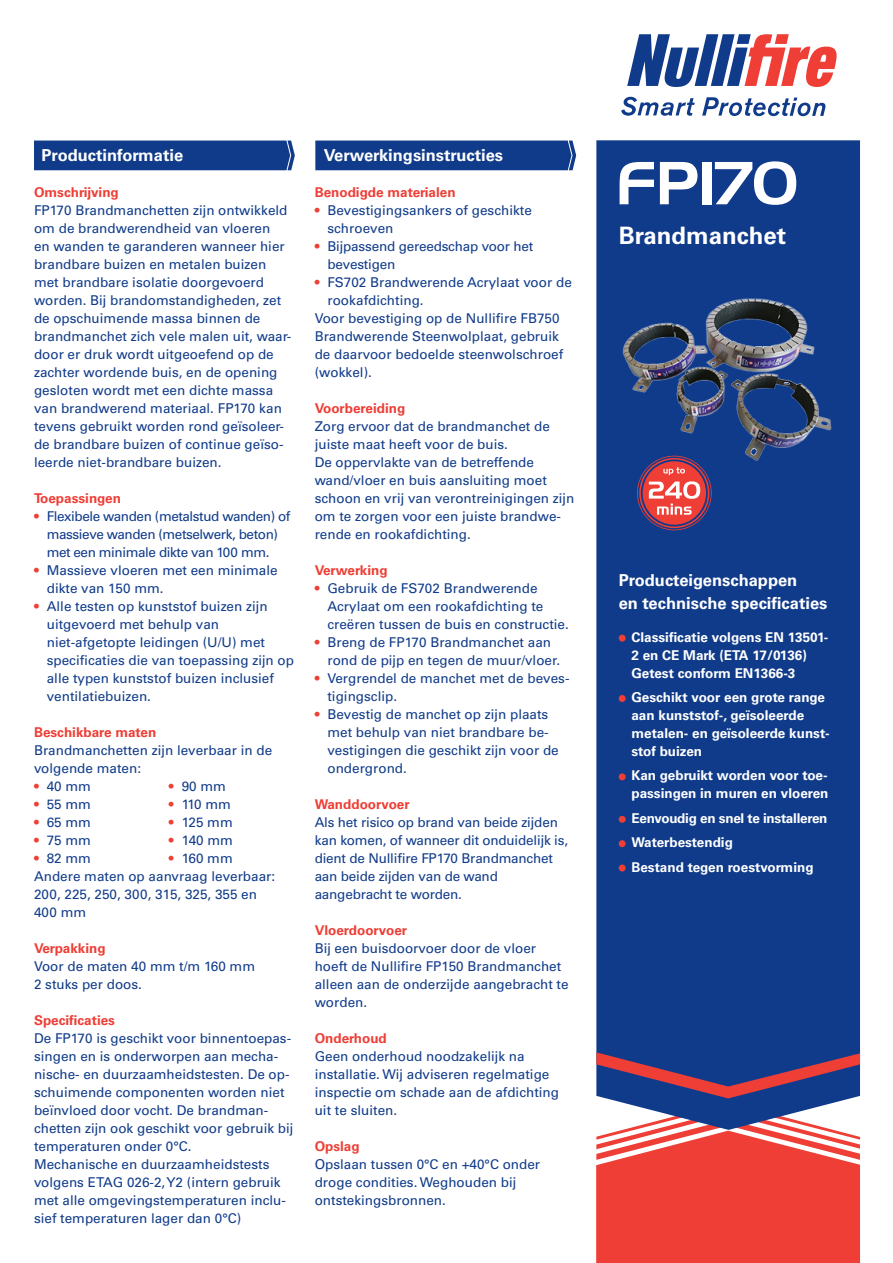
<style>
.page{position:relative;width:893px;height:1263px;background:#fff}
.page>*{position:absolute;margin:0;border:0;box-sizing:border-box;transform-origin:0 0}
.t1{font:58.95px "Handel Gothic BT";color:#fff}
.t2{font:700 24px "Univers LTCYR 65";color:#fff}
.t3{font:700 16.5px "Univers LTCYR 65";color:#fff}
.t4{font:13.5px/18px "Univers LTCYR 55 Roman";color:#103b8a}
.t5{font:700 13.5px/18px "Univers LTCYR 65";color:#fff}
.t6{font:700 13.5px "Univers LTCYR 65";color:#ee3e35}
.t7{font:13.5px/18px "Univers LTCYR 55 Roman";letter-spacing:-.03em;color:#103b8a}
.t8{font:700 13.5px "Univers LTCYR 65";letter-spacing:-.02em;color:#fff}
.s1{color:#ee3e35}
</style>
<div class="page">
<div style="left:596px;top:140px;width:264px;height:912px;background:#103b8a"></div>
<svg style="left:596px;top:1052px;width:264px;height:211px"></svg>
<svg style="left:627px;top:34px;width:210px;height:53px"></svg>
<svg style="left:621px;top:97px;width:74px;height:19px"></svg>
<svg style="left:702px;top:97px;width:123px;height:19px"></svg>
<div style="left:619px;top:635px;width:7px;height:7px;background:#ee3e35;border-radius:50%"></div>
<div style="left:619px;top:695px;width:7px;height:7px;background:#ee3e35;border-radius:50%"></div>
<div style="left:619px;top:773px;width:7px;height:7px;background:#ee3e35;border-radius:50%"></div>
<div style="left:619px;top:816px;width:7px;height:7px;background:#ee3e35;border-radius:50%"></div>
<div style="left:619px;top:840px;width:7px;height:7px;background:#ee3e35;border-radius:50%"></div>
<div style="left:619px;top:864px;width:7px;height:7px;background:#ee3e35;border-radius:50%"></div>
<div style="left:34px;top:141px;width:261px;height:29px;background:#103b8a"></div>
<div style="left:315px;top:141px;width:261px;height:29px;background:#103b8a"></div>
<img style="left:619px;top:277px;width:216px;height:210px">
<svg style="left:637px;top:456px;width:75px;height:74px"></svg>
<p class="t3" style="left:42px;top:144px;width:143px">Productinformatie</p>
<p class="t6" style="left:34px;top:183px;width:86px">Omschrijving</p>
<p class="t4" style="left:34px;top:201px;width:259px">FP170 Brandmanchetten zijn ontwikkeld om de brandwerendheid van vloeren<br>en wanden te garanderen wanneer hier brandbare buizen en metalen buizen met brandbare isolatie doorgevoerd worden. Bij brandomstandigheden, zet de opschuimende massa binnen de brandmanchet zich vele malen uit, waar&shy;door er druk wordt uitgeoefend op de zachter wordende buis, en de opening gesloten wordt met een dichte massa van brandwerend materiaal. FP170 kan tevens gebruikt worden rond geïsoleer&shy;de brandbare buizen of continue geïso&shy;leerde niet-brandbare buizen.</p>
<p class="t6" style="left:34px;top:489px;width:88px">Toepassingen</p>
<p class="t7" style="left:47px;top:507px;width:245px;text-indent:-13px"><span class="s1">•</span> Flexibele wanden (metalstud wanden) of massieve wanden (metselwerk, beton) met een minimale dikte van 100 mm.</p>
<p class="t4" style="left:47px;top:561px;width:232px;text-indent:-13px"><span class="s1">•</span> Massieve vloeren met een minimale dikte van 150 mm.</p>
<p class="t4" style="left:47px;top:597px;width:222px;text-indent:-13px"><span class="s1">•</span> Alle testen op kunststof buizen zijn uitgevoerd met behulp van</p>
<p class="t4" style="left:47px;top:633px;width:249px">niet-afgetopte leidingen (U/U) met specificaties die van toepassing zijn op alle typen kunststof buizen inclusief ventilatiebuizen.</p>
<p class="t6" style="left:34px;top:723px;width:124px">Beschikbare maten</p>
<p class="t4" style="left:34px;top:741px;width:240px">Brandmanchetten zijn leverbaar in de volgende maten:</p>
<p class="t4" style="left:34px;top:777px;width:59px"><span class="s1">•</span> 40 mm</p>
<p class="t4" style="left:34px;top:795px;width:59px"><span class="s1">•</span> 55 mm</p>
<p class="t4" style="left:34px;top:813px;width:59px"><span class="s1">•</span> 65 mm</p>
<p class="t4" style="left:34px;top:831px;width:59px"><span class="s1">•</span> 75 mm</p>
<p class="t4" style="left:34px;top:849px;width:59px"><span class="s1">•</span> 82 mm</p>
<p class="t4" style="left:169px;top:777px;width:59px"><span class="s1">•</span> 90 mm</p>
<p class="t4" style="left:169px;top:795px;width:64px"><span class="s1">•</span> 110 mm</p>
<p class="t4" style="left:169px;top:813px;width:65px"><span class="s1">•</span> 125 mm</p>
<p class="t4" style="left:169px;top:831px;width:66px"><span class="s1">•</span> 140 mm</p>
<p class="t4" style="left:169px;top:849px;width:65px"><span class="s1">•</span> 160 mm</p>
<p class="t4" style="left:34px;top:867px;width:243px">Andere maten op aanvraag leverbaar:</p>
<p class="t4" style="left:34px;top:885px;width:224px">200, 225, 250, 300, 315, 325, 355 en</p>
<p class="t4" style="left:34px;top:903px;width:54px">400 mm</p>
<p class="t6" style="left:34px;top:939px;width:73px">Verpakking</p>
<p class="t4" style="left:34px;top:957px;width:223px">Voor de maten 40 mm t/m 160 mm</p>
<p class="t4" style="left:34px;top:975px;width:110px">2 stuks per doos.</p>
<p class="t6" style="left:34px;top:1011px;width:83px">Specificaties</p>
<p class="t4" style="left:34px;top:1029px;width:261px">De FP170 is geschikt voor binnentoepas&shy;singen en is onderworpen aan mecha&shy;nische- en duurzaamheidstesten. De op&shy;schuimende componenten worden niet beïnvloed door vocht. De brandman&shy;chetten zijn ook geschikt voor gebruik bij temperaturen onder 0°C.</p>
<p class="t4" style="left:34px;top:1155px;width:253px">Mechanische en duurzaamheidstests volgens ETAG 026-2, Y2 (intern gebruik met alle omgevingstemperaturen inclu&shy;sief temperaturen lager dan 0°C)</p>
<p class="t3" style="left:324px;top:144px;width:181px">Verwerkingsinstructies</p>
<p class="t6" style="left:315px;top:183px;width:142px">Benodigde materialen</p>
<p class="t4" style="left:327px;top:201px;width:206px;text-indent:-13px"><span class="s1">•</span> Bevestigingsankers of geschikte schroeven</p>
<p class="t4" style="left:315px;top:237px;width:220px"><span class="s1">•</span> Bijpassend gereedschap voor het</p>
<p class="t4" style="left:327px;top:255px;width:69px">bevestigen</p>
<p class="t4" style="left:327px;top:273px;width:246px;text-indent:-13px"><span class="s1">•</span> FS702 Brandwerende Acrylaat voor de rookafdichting.</p>
<p class="t4" style="left:315px;top:309px;width:250px">Voor bevestiging op de Nullifire FB750<br>Brandwerende Steenwolplaat, gebruik de daarvoor bedoelde steenwolschroef (wokkel).</p>
<p class="t6" style="left:315px;top:399px;width:92px">Voorbereiding</p>
<p class="t4" style="left:315px;top:417px;width:237px">Zorg ervoor dat de brandmanchet de juiste maat heeft voor de buis.</p>
<p class="t4" style="left:315px;top:453px;width:261px">De oppervlakte van de betreffende wand/vloer en buis aansluiting moet schoon en vrij van verontreinigingen zijn om te zorgen voor een juiste brandwe&shy;rende en rookafdichting.</p>
<p class="t6" style="left:315px;top:561px;width:74px">Verwerking</p>
<p class="t4" style="left:327px;top:579px;width:243px;text-indent:-13px"><span class="s1">•</span> Gebruik de FS702 Brandwerende<br>Acrylaat om een rookafdichting te creëren tussen de buis en constructie.</p>
<p class="t4" style="left:327px;top:633px;width:234px;text-indent:-13px"><span class="s1">•</span> Breng de FP170 Brandmanchet aan rond de pijp en tegen de muur/vloer.</p>
<p class="t4" style="left:327px;top:669px;width:244px;text-indent:-13px"><span class="s1">•</span> Vergrendel de manchet met de beves&shy;tigingsclip.</p>
<p class="t4" style="left:327px;top:705px;width:233px;text-indent:-13px"><span class="s1">•</span> Bevestig de manchet op zijn plaats met behulp van niet brandbare be&shy;vestigingen die geschikt zijn voor de ondergrond.</p>
<p class="t6" style="left:315px;top:795px;width:96px">Wanddoorvoer</p>
<p class="t4" style="left:315px;top:813px;width:255px">Als het risico op brand van beide zijden kan komen, of wanneer dit onduidelijk is,</p>
<p class="t4" style="left:315px;top:849px;width:240px">dient de Nullifire FP170 Brandmanchet</p>
<p class="t4" style="left:315px;top:867px;width:185px">aan beide zijden van de wand</p>
<p class="t4" style="left:315px;top:885px;width:149px">aangebracht te worden.</p>
<p class="t6" style="left:315px;top:921px;width:94px">Vloerdoorvoer</p>
<p class="t4" style="left:315px;top:939px;width:223px">Bij een buisdoorvoer door de vloer</p>
<p class="t4" style="left:315px;top:957px;width:248px">hoeft de Nullifire FP150 Brandmanchet</p>
<p class="t4" style="left:315px;top:975px;width:255px">alleen aan de onderzijde aangebracht te</p>
<p class="t4" style="left:315px;top:993px;width:54px">worden.</p>
<p class="t6" style="left:315px;top:1029px;width:74px">Onderhoud</p>
<p class="t4" style="left:315px;top:1047px;width:211px">Geen onderhoud noodzakelijk na</p>
<p class="t4" style="left:315px;top:1065px;width:236px">installatie. Wij adviseren regelmatige</p>
<p class="t4" style="left:315px;top:1083px;width:246px">inspectie om schade aan de afdichting</p>
<p class="t4" style="left:315px;top:1101px;width:84px">uit te sluiten.</p>
<p class="t6" style="left:315px;top:1137px;width:47px">Opslag</p>
<p class="t4" style="left:315px;top:1155px;width:227px">Opslaan tussen 0°C en +40°C onder</p>
<p class="t4" style="left:315px;top:1173px;width:203px">droge condities. Weghouden bij</p>
<p class="t4" style="left:315px;top:1191px;width:133px">ontstekingsbronnen.</p>
<p class="t1" style="left:615px;top:147px;width:184px">FP170</p>
<p class="t2" style="left:619px;top:218px;width:169px">Brandmanchet</p>
<p class="t3" style="left:619px;top:569px;width:180px">Producteigenschappen</p>
<p class="t3" style="left:619px;top:591px;width:210px">en technische specificaties</p>
<p class="t5" style="left:631px;top:627px;width:198px">Classificatie volgens EN 13501-<br>2 en CE Mark (ETA 17/0136)<br>Getest conform EN1366-3</p>
<p class="t5" style="left:631px;top:687px;width:200px">Geschikt voor een grote range aan kunststof-, geïsoleerde metalen- en geïsoleerde kunst&shy;stof buizen</p>
<p class="t5" style="left:631px;top:766px;width:198px">Kan gebruikt worden voor toe&shy;passingen in muren en vloeren</p>
<p class="t8" style="left:631px;top:808px;width:198px">Eenvoudig en snel te installeren</p>
<p class="t5" style="left:631px;top:833px;width:103px">Waterbestendig</p>
<p class="t5" style="left:631px;top:857px;width:184px">Bestand tegen roestvorming</p>
</div>
